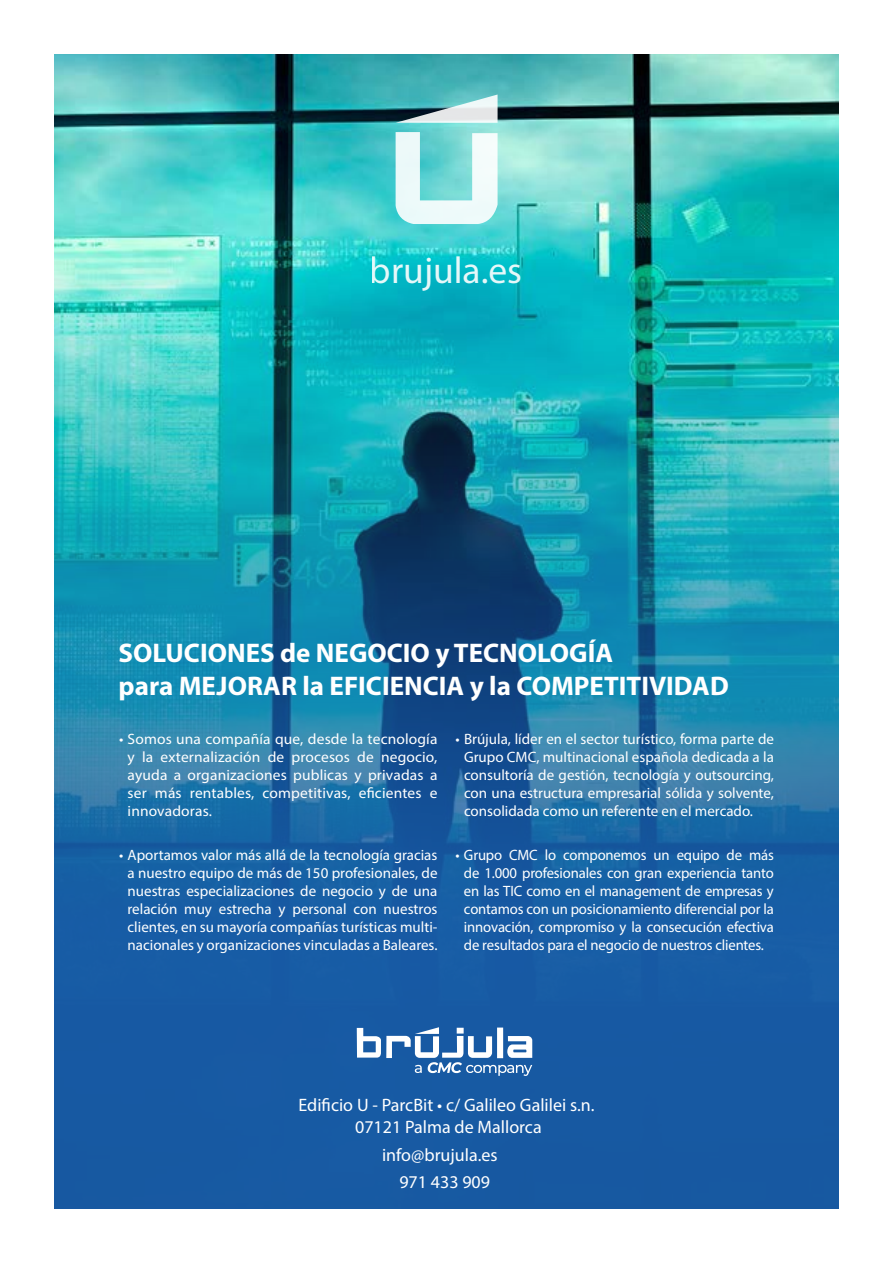
<style>
.page{position:relative;width:893px;height:1263px;background:#fff}
.page>*{position:absolute;margin:0;border:0;box-sizing:border-box;transform-origin:0 0}
.t1{font:37.5px "Myriad Pro";color:#fff}
.t2{font:700 27px/32.4px "Myriad Pro";color:#fff}
.t3{font:18px/21.6px "Myriad Pro";color:#fff;text-align:center}
.t4{font:15px/18px "Myriad Pro";color:#fff;text-align:justify}
</style>
<div class="page">
<hr style="left:0;top:1080px;width:1px;height:183px;background:#898b8d">
<img style="left:54px;top:55px;width:785px;height:1154px">
<svg style="left:357px;top:1027px;width:175px;height:49px"></svg>
<svg style="left:396px;top:132px;width:102px;height:92px"></svg>
<svg style="left:396px;top:95px;width:102px;height:28px;background:#93bfc3"></svg>
<h1 class="t1" style="left:370px;top:247px;width:154px">brujula.es</h1>
<h2 class="t2" style="left:119px;top:636px;width:612px">SOLUCIONES de NEGOCIO y TECNOLOGÍA<br>para MEJORAR la EFICIENCIA y la COMPETITIVIDAD</h2>
<p class="t4" style="left:128px;top:730px;width:311px;text-indent:-8px">• Somos una compañía que, desde la tecnología y la externalización de procesos de negocio, ayuda a organizaciones publicas y privadas a ser más rentables, competitivas, eficientes e innovadoras.</p>
<p class="t4" style="left:119px;top:845px;width:320px;text-align:center">• Aportamos valor más allá de la tecnología gracias a nuestro equipo de más de 150 profesionales, de nuestras especializaciones de negocio y de una relación muy estrecha y personal con nuestros clientes, en su mayoría compañías turísticas multi&shy;nacionales y organizaciones vinculadas a Baleares.</p>
<p class="t4" style="left:464px;top:730px;width:311px;text-indent:-9px">• Brújula, líder en el sector turístico, forma parte de Grupo CMC, multinacional española dedicada a la consultoría de gestión, tecnología y outsourcing, con una estructura empresarial sólida y solvente, consolidada como un referente en el mercado.</p>
<p class="t4" style="left:455px;top:845px;width:320px;text-align:center">• Grupo CMC lo componemos un equipo de más de 1.000 profesionales con gran experiencia tanto en las TIC como en el management de empresas y contamos con un posicionamiento diferencial por la innovación, compromiso y la consecución efectiva de resultados para el negocio de nuestros clientes.</p>
<p class="t3" style="left:298px;top:1094px;width:298px">Edificio U - ParcBit • c/ Galileo Galilei s.n.<br>07121 Palma de Mallorca</p>
<p class="t3" style="left:382px;top:1144px;width:117px">info@brujula.es</p>
<p class="t3" style="left:399px;top:1171px;width:92px">971 433 909</p>
</div>
